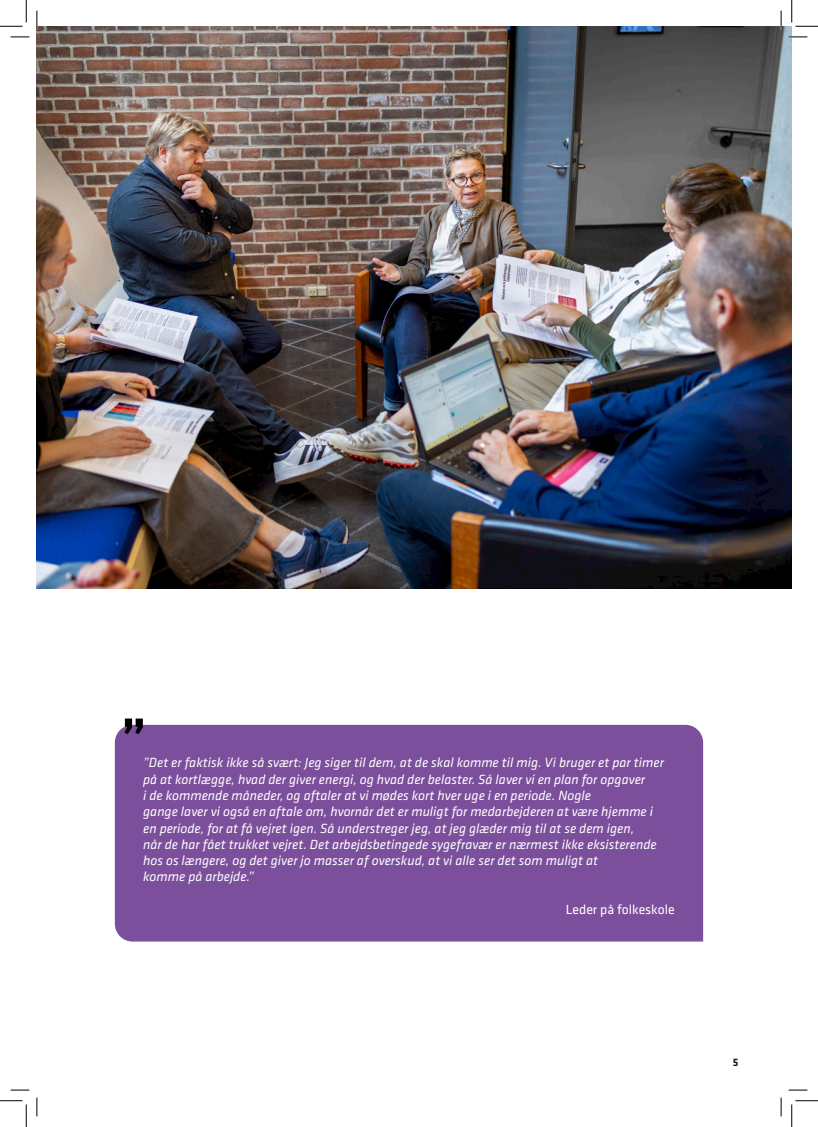
<style>
.page{position:relative;width:818px;height:1127px;background:#fff}
.page>*{position:absolute;margin:0;border:0;box-sizing:border-box;transform-origin:0 0}
.t1{font:700 50px "Klavika Basic";color:#000}
.BAR_Brød{font:italic 13.75px "Klavika";color:#fff}
.BAR_Brød-2{font:13.75px "Klavika";color:#fff}
.t2{font:700 11.25px "Klavika";color:#231f20}
</style>
<div class="page">
<div style="left:115px;top:724px;width:588px;height:217px;background:#7b4f9b"></div>
<img style="left:37px;top:26px;width:755px;height:562px">
<svg style="left:11px;top:36px;width:18px;height:2px"></svg>
<svg style="left:788px;top:36px;width:19px;height:2px"></svg>
<svg style="left:11px;top:1089px;width:18px;height:1px"></svg>
<svg style="left:788px;top:1089px;width:19px;height:1px"></svg>
<svg style="left:36px;top:11px;width:2px;height:18px"></svg>
<svg style="left:36px;top:1097px;width:2px;height:18px"></svg>
<svg style="left:780px;top:11px;width:2px;height:18px"></svg>
<svg style="left:780px;top:1097px;width:2px;height:18px"></svg>
<svg style="left:0;top:0;width:27px;height:27px"></svg>
<svg style="left:0;top:1100px;width:27px;height:26px"></svg>
<svg style="left:791px;top:0;width:27px;height:27px"></svg>
<svg style="left:791px;top:1100px;width:27px;height:26px"></svg>
<p class="t1" style="left:122px;top:700px;width:26px">”</p>
<p class="BAR_Brød" style="left:143px;top:754px;width:522px">”Det er faktisk ikke så svært: Jeg siger til dem, at de skal komme til mig. Vi bruger et par timer</p>
<p class="BAR_Brød" style="left:143px;top:770px;width:503px">på at kortlægge, hvad der giver energi, og hvad der belaster. Så laver vi en plan for opgaver</p>
<p class="BAR_Brød" style="left:143px;top:786px;width:449px">i de kommende måneder, og aftaler at vi mødes kort hver uge i en periode. Nogle</p>
<p class="BAR_Brød" style="left:143px;top:802px;width:511px">gange laver vi også en aftale om, hvornår det er muligt for medarbejderen at være hjemme i</p>
<p class="BAR_Brød" style="left:143px;top:819px;width:493px">en periode, for at få vejret igen. Så understreger jeg, at jeg glæder mig til at se dem igen,</p>
<p class="BAR_Brød" style="left:143px;top:835px;width:515px">når de har fået trukket vejret. Det arbejdsbetingede sygefravær er nærmest ikke eksisterende</p>
<p class="BAR_Brød" style="left:143px;top:851px;width:456px">hos os længere, og det giver jo masser af overskud, at vi alle ser det som muligt at</p>
<p class="BAR_Brød" style="left:143px;top:867px;width:112px">komme på arbejde.”</p>
<p class="BAR_Brød-2" style="left:566px;top:900px;width:111px">Leder på folkeskole</p>
<p class="t2" style="left:733px;top:1053px;width:7px">5</p>
</div>
